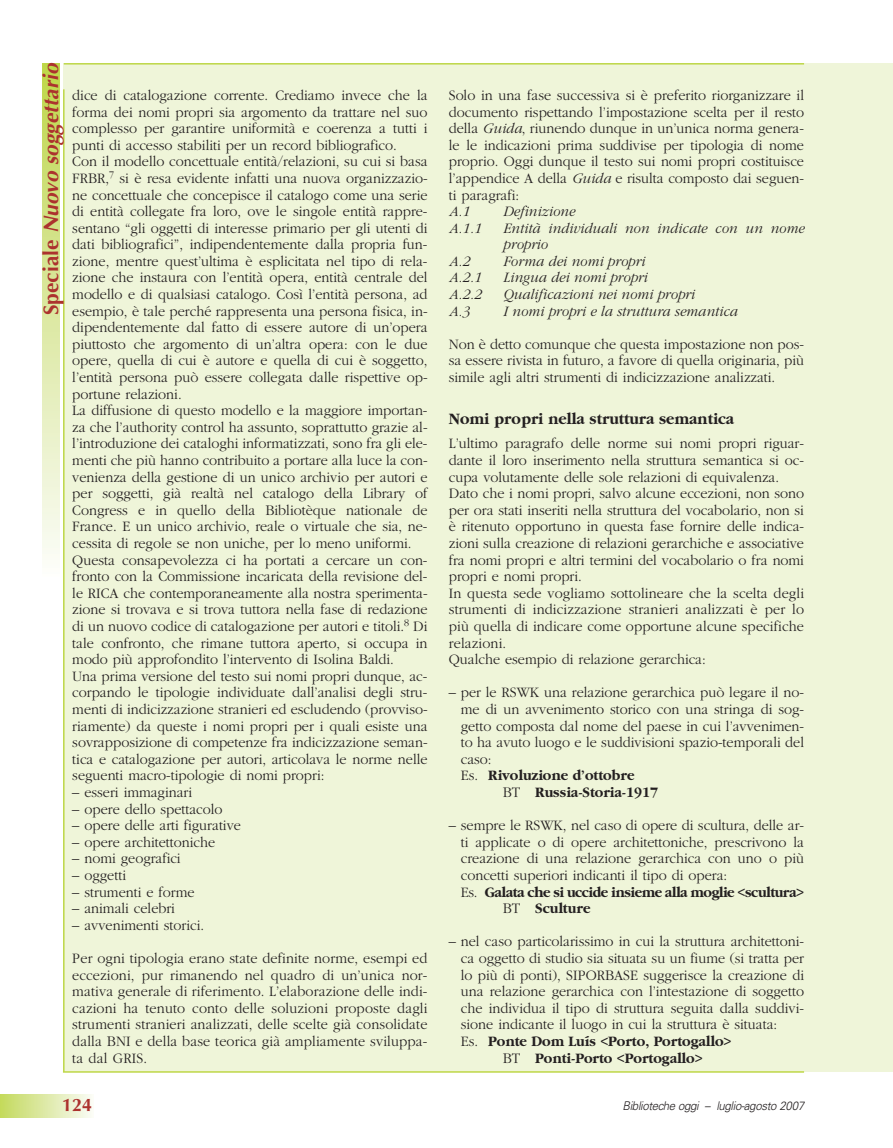
<style>
.page{position:relative;width:893px;height:1148px;background:#fff}
.page>*{position:absolute;margin:0;border:0;box-sizing:border-box;transform-origin:0 0}
.t1{font:italic 700 21px "Optima";color:#ac322e}
.t2{font:700 18px "Optima";color:#ac322e}
.t3{font:700 16.5px "Garamond";color:#231f20;scale:.95 1}
.t4{font:300 15px/16.6px "Garamond";color:#231f20;text-align:justify;scale:.95 1}
.t5{font:italic 300 15px/16.6px "Garamond";color:#231f20;scale:.95 1}
.t6{font:700 15px "Garamond";color:#231f20;scale:.95 1}
.t7{font:700 15px "Garamond";letter-spacing:-.03em;color:#231f20;scale:.95 1}
.t8{font:italic 300 12px "Univers";letter-spacing:-.03em;color:#231f20;scale:.95 1}
.s1{font-style:normal}
.s2{font-style:italic}
.s3{font-weight:300}
</style>
<div class="page">
<div style="left:64px;top:64px;width:828px;height:1007px;background:#eff5d9"></div>
<div style="left:43px;top:64px;width:17px;height:512px;background:linear-gradient(to bottom,#bed64b,#fcfcfb)"></div>
<div style="left:0;top:1094px;width:94px;height:23px;background:linear-gradient(to right,#c3d95d,#fafbf6)"></div>
<hr style="left:64px;top:63px;width:740px;height:2px;background:#bed747">
<hr style="left:63px;top:1071px;width:741px;height:1px;background:#bed747">
<hr style="left:63px;top:89px;width:2px;height:982px;background:#bed747">
<h1 class="t1" style="left:42px;top:315px;width:254px;rotate:-90deg"><span class="s1">Speciale</span> Nuovo soggettario</h1>
<p class="t4" style="left:72px;top:88px;width:375px;text-align:left">dice di catalogazione corrente. Crediamo invece che la forma dei nomi propri sia argomento da trattare nel suo complesso per garantire uniformità e coerenza a tutti i punti di accesso stabiliti per un record bibliografico.<br>Con il modello concettuale entità/relazioni, su cui si basa FRBR,<sup>7</sup> si è resa evidente infatti una nuova organizzazio&shy;ne concettuale che concepisce il catalogo come una serie di entità collegate fra loro, ove le singole entità rappre&shy;sentano “gli oggetti di interesse primario per gli utenti di dati bibliografici”, indipendentemente dalla propria fun&shy;zione, mentre quest’ultima è esplicitata nel tipo di rela&shy;zione che instaura con l’entità opera, entità centrale del modello e di qualsiasi catalogo. Così l’entità persona, ad esempio, è tale perché rappresenta una persona fisica, in&shy;dipendentemente dal fatto di essere autore di un’opera piuttosto che argomento di un’altra opera: con le due opere, quella di cui è autore e quella di cui è soggetto, l’entità persona può essere collegata dalle rispettive op&shy;portune relazioni.<br>La diffusione di questo modello e la maggiore importan&shy;za che l’authority control ha assunto, soprattutto grazie al&shy;l’introduzione dei cataloghi informatizzati, sono fra gli ele&shy;menti che più hanno contribuito a portare alla luce la con&shy;venienza della gestione di un unico archivio per autori e per soggetti, già realtà nel catalogo della Library of Congress e in quello della Bibliotèque nationale de France. E un unico archivio, reale o virtuale che sia, ne&shy;cessita di regole se non uniche, per lo meno uniformi.<br>Questa consapevolezza ci ha portati a cercare un con&shy;fronto con la Commissione incaricata della revisione del&shy;le RICA che contemporaneamente alla nostra sperimenta&shy;zione si trovava e si trova tuttora nella fase di redazione di un nuovo codice di catalogazione per autori e titoli.<sup>8</sup> Di tale confronto, che rimane tuttora aperto, si occupa in modo più approfondito l’intervento di Isolina Baldi.<br>Una prima versione del testo sui nomi propri dunque, ac&shy;corpando le tipologie individuate dall’analisi degli stru&shy;menti di indicizzazione stranieri ed escludendo (provviso&shy;riamente) da queste i nomi propri per i quali esiste una sovrapposizione di competenze fra indicizzazione seman&shy;tica e catalogazione per autori, articolava le norme nelle seguenti macro-tipologie di nomi propri:</p>
<p class="t4" style="left:72px;top:785px;width:128px">– esseri immaginari</p>
<p class="t4" style="left:72px;top:801px;width:160px">– opere dello spettacolo</p>
<p class="t4" style="left:72px;top:818px;width:179px">– opere delle arti figurative</p>
<p class="t4" style="left:72px;top:835px;width:152px">– opere architettoniche</p>
<p class="t4" style="left:72px;top:851px;width:116px">– nomi geografici</p>
<p class="t4" style="left:72px;top:868px;width:58px">– oggetti</p>
<p class="t4" style="left:72px;top:884px;width:130px">– strumenti e forme</p>
<p class="t4" style="left:72px;top:901px;width:110px">– animali celebri</p>
<p class="t4" style="left:72px;top:917px;width:140px">– avvenimenti storici.</p>
<p class="t4" style="left:72px;top:951px;width:375px">Per ogni tipologia erano state definite norme, esempi ed eccezioni, pur rimanendo nel quadro di un’unica nor&shy;mativa generale di riferimento. L’elaborazione delle indi&shy;cazioni ha tenuto conto delle soluzioni proposte dagli strumenti stranieri analizzati, delle scelte già consolidate dalla BNI e della base teorica già ampliamente sviluppa&shy;ta dal GRIS.</p>
<p class="t4" style="left:449px;top:88px;width:375px">Solo in una fase successiva si è preferito riorganizzare il documento rispettando l’impostazione scelta per il resto della <span class="s2">Guida</span>, riunendo dunque in un’unica norma genera&shy;le le indicazioni prima suddivise per tipologia di nome proprio. Oggi dunque il testo sui nomi propri costituisce l’appendice A della <span class="s2">Guida</span> e risulta composto dai seguen&shy;ti paragrafi:</p>
<p class="t5" style="left:449px;top:204px;width:23px">A.1</p>
<p class="t5" style="left:503px;top:204px;width:77px">Definizione</p>
<p class="t5" style="left:449px;top:221px;width:36px">A.1.1</p>
<p class="t5" style="left:503px;top:221px;width:318px">Entità individuali non indicate con un nome proprio</p>
<p class="t5" style="left:449px;top:254px;width:23px">A.2</p>
<p class="t5" style="left:503px;top:254px;width:151px">Forma dei nomi propri</p>
<p class="t5" style="left:449px;top:271px;width:36px">A.2.1</p>
<p class="t5" style="left:503px;top:271px;width:153px">Lingua dei nomi propri</p>
<p class="t5" style="left:449px;top:287px;width:36px">A.2.2</p>
<p class="t5" style="left:503px;top:287px;width:203px">Qualificazioni nei nomi propri</p>
<p class="t5" style="left:449px;top:304px;width:23px">A.3</p>
<p class="t5" style="left:503px;top:304px;width:248px">I nomi propri e la struttura semantica</p>
<p class="t4" style="left:449px;top:337px;width:375px">Non è detto comunque che questa impostazione non pos&shy;sa essere rivista in futuro, a favore di quella originaria, più simile agli altri strumenti di indicizzazione analizzati.</p>
<p class="t3" style="left:449px;top:412px;width:302px">Nomi propri nella struttura semantica</p>
<p class="t4" style="left:449px;top:436px;width:375px;text-align:left">L’ultimo paragrafo delle norme sui nomi propri riguar&shy;dante il loro inserimento nella struttura semantica si oc&shy;cupa volutamente delle sole relazioni di equivalenza.<br>Dato che i nomi propri, salvo alcune eccezioni, non sono per ora stati inseriti nella struttura del vocabolario, non si è ritenuto opportuno in questa fase fornire delle indica&shy;zioni sulla creazione di relazioni gerarchiche e associative fra nomi propri e altri termini del vocabolario o fra nomi propri e nomi propri.<br>In questa sede vogliamo sottolineare che la scelta degli strumenti di indicizzazione stranieri analizzati è per lo più quella di indicare come opportune alcune specifiche relazioni.<br>Qualche esempio di relazione gerarchica:</p>
<p class="t4" style="left:449px;top:685px;width:375px">– per le RSWK una relazione gerarchica può legare il no-</p>
<p class="t4" style="left:461px;top:702px;width:363px">me di un avvenimento storico con una stringa di sog-</p>
<p class="t4" style="left:461px;top:718px;width:363px">getto composta dal nome del paese in cui l’avvenimen-</p>
<p class="t4" style="left:461px;top:735px;width:363px">to ha avuto luogo e le suddivisioni spazio-temporali del</p>
<p class="t4" style="left:461px;top:752px;width:34px">caso:</p>
<p class="t6" style="left:461px;top:769px;width:184px"><span class="s3">Es.</span> Rivoluzione d’ottobre</p>
<p class="t6" style="left:503px;top:786px;width:165px"><span class="s3">BT</span> Russia-Storia-1917</p>
<p class="t4" style="left:449px;top:818px;width:375px">– sempre le RSWK, nel caso di opere di scultura, delle ar-</p>
<p class="t4" style="left:461px;top:835px;width:363px">ti applicate o di opere architettoniche, prescrivono la</p>
<p class="t4" style="left:461px;top:851px;width:363px">creazione di una relazione gerarchica con uno o più</p>
<p class="t4" style="left:461px;top:868px;width:282px">concetti superiori indicanti il tipo di opera:</p>
<p class="t7" style="left:461px;top:886px;width:363px"><span class="s3">Es.</span> Galata che si uccide insieme alla moglie &lt;scultura&gt;</p>
<p class="t6" style="left:503px;top:902px;width:94px"><span class="s3">BT</span> Sculture</p>
<p class="t4" style="left:449px;top:934px;width:375px">– nel caso particolarissimo in cui la struttura architettoni-</p>
<p class="t4" style="left:461px;top:951px;width:363px">ca oggetto di studio sia situata su un fiume (si tratta per</p>
<p class="t4" style="left:461px;top:967px;width:363px">lo più di ponti), SIPORBASE suggerisce la creazione di</p>
<p class="t4" style="left:461px;top:984px;width:363px">una relazione gerarchica con l’intestazione di soggetto</p>
<p class="t4" style="left:461px;top:1000px;width:363px">che individua il tipo di struttura seguita dalla suddivi-</p>
<p class="t4" style="left:461px;top:1017px;width:334px">sione indicante il luogo in cui la struttura è situata:</p>
<p class="t6" style="left:461px;top:1035px;width:286px"><span class="s3">Es.</span> Ponte Dom Luís &lt;Porto, Portogallo&gt;</p>
<p class="t6" style="left:503px;top:1052px;width:212px"><span class="s3">BT</span> Ponti-Porto &lt;Portogallo&gt;</p>
<p class="t2" style="left:62px;top:1097px;width:32px">124</p>
<p class="t8" style="left:622px;top:1100px;width:193px">Biblioteche oggi – luglio-agosto 2007</p>
</div>
